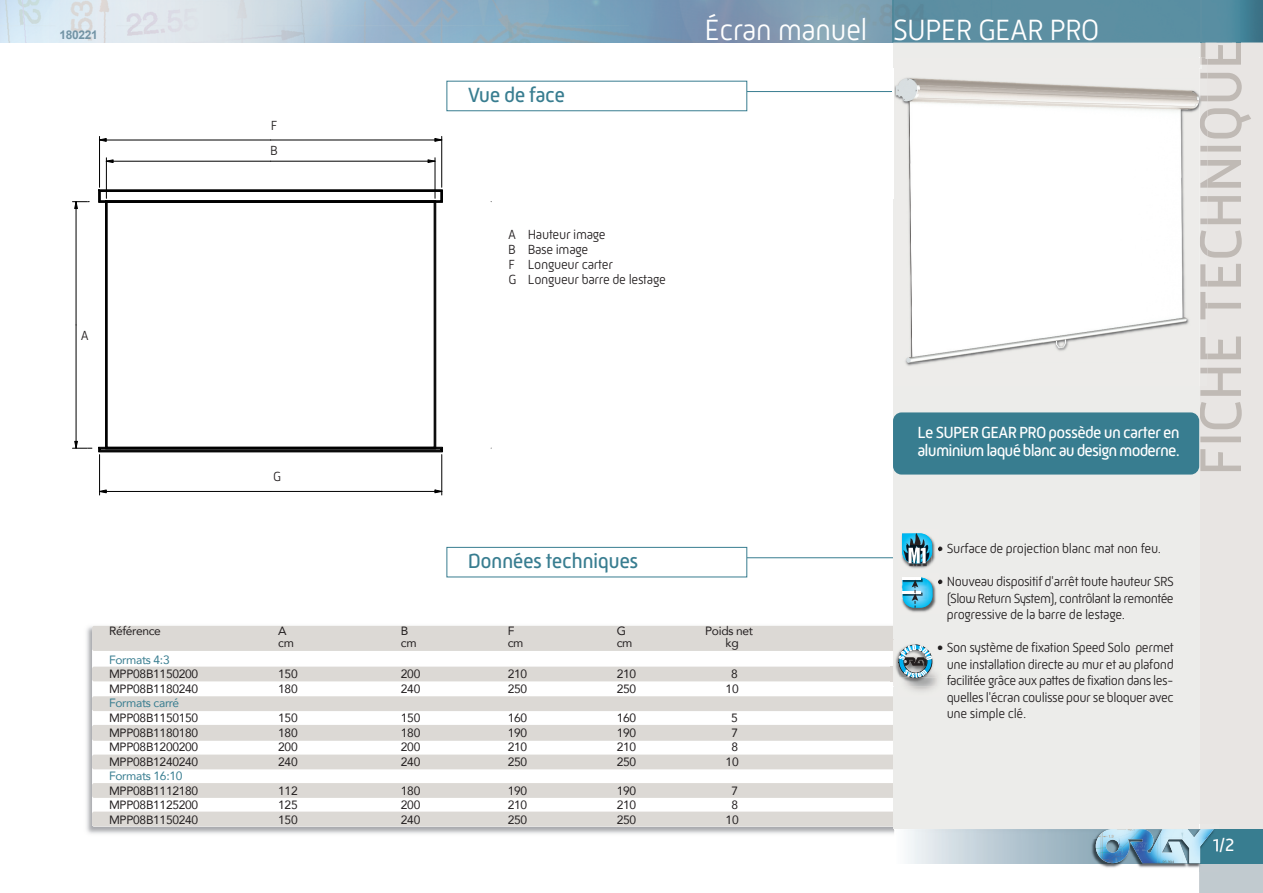
<style>
.page{position:relative;width:1263px;height:893px;background:#fff}
.page>*{position:absolute;margin:0;border:0;box-sizing:border-box;transform-origin:0 0}
.t1{font:300 30px "Mic 32 New";letter-spacing:-.025em;color:#fff}
.t2{font:21px "Mic 32 New";letter-spacing:-.025em;color:#387d90}
.t3{font:18px "Mic 32 New";color:#fff}
.t4{font:16.5px/18px "Mic 32 New";letter-spacing:-.05em;color:#fff}
.t5{font:300 13.5px/16.5px "Mic 32 New";letter-spacing:-.03em;color:#231f20}
.t6{font:12px "Avenir";letter-spacing:-.025em;color:#231f20}
.t7{font:12px "Avenir";letter-spacing:-.025em;color:#387d90}
.t8{font:700 12px "Arial";letter-spacing:-.025em;color:#7394a5}
.s1{font-size:15px}
</style>
<div class="page">
<img style="left:86px;top:625px;width:809px;height:209px">
<div style="left:92px;top:626px;width:1139px;height:201px;background:#fff;border-radius:2px"></div>
<div style="left:92px;top:626px;width:859px;height:25px;background:#dcd9d5;border-radius:2px"></div>
<div style="left:92px;top:667px;width:859px;height:14px;background:#dcd9d5;border-radius:2px"></div>
<div style="left:92px;top:696px;width:859px;height:15px;background:#dcd9d5;border-radius:2px"></div>
<div style="left:92px;top:725px;width:859px;height:15px;background:#dcd9d5;border-radius:2px"></div>
<div style="left:92px;top:726px;width:859px;height:15px;background:#dcd9d5;border-radius:2px"></div>
<div style="left:92px;top:755px;width:859px;height:14px;background:#dcd9d5;border-radius:2px"></div>
<div style="left:92px;top:783px;width:859px;height:15px;background:#dcd9d5;border-radius:2px"></div>
<div style="left:92px;top:812px;width:859px;height:14px;background:#dcd9d5;border-radius:2px"></div>
<hr style="left:565px;top:557px;width:347px;height:1px;background:#387d90">
<div style="left:447px;top:548px;width:299px;height:29px;background:#fff"></div>
<div style="left:446px;top:547px;width:301px;height:30px;border:1px solid #387d90"></div>
<svg style="left:98px;top:189px;width:345px;height:14px"></svg>
<svg style="left:105px;top:200px;width:331px;height:247px"></svg>
<svg style="left:98px;top:447px;width:345px;height:5px;background:#0e0e0e"></svg>
<hr style="left:99px;top:455px;width:1px;height:40px;background:#000">
<hr style="left:441px;top:455px;width:1px;height:40px;background:#000">
<hr style="left:99px;top:491px;width:172px;height:1px;background:#000">
<svg style="left:99px;top:490px;width:7px;height:3px"></svg>
<hr style="left:271px;top:491px;width:171px;height:1px;background:#000">
<svg style="left:435px;top:490px;width:7px;height:3px"></svg>
<hr style="left:99px;top:136px;width:1px;height:51px;background:#000">
<hr style="left:441px;top:136px;width:1px;height:51px;background:#000">
<hr style="left:99px;top:140px;width:172px;height:1px;background:#000">
<svg style="left:100px;top:138px;width:6px;height:4px"></svg>
<hr style="left:271px;top:140px;width:171px;height:1px;background:#000">
<svg style="left:435px;top:138px;width:7px;height:4px"></svg>
<hr style="left:106px;top:158px;width:1px;height:40px;background:#000">
<hr style="left:435px;top:158px;width:1px;height:40px;background:#000">
<hr style="left:106px;top:161px;width:165px;height:1px;background:#000">
<svg style="left:105px;top:160px;width:8px;height:3px"></svg>
<hr style="left:271px;top:161px;width:164px;height:1px;background:#000">
<svg style="left:428px;top:160px;width:8px;height:3px"></svg>
<hr style="left:76px;top:325px;width:1px;height:123px;background:#000">
<svg style="left:72px;top:441px;width:20px;height:8px"></svg>
<hr style="left:76px;top:202px;width:1px;height:123px;background:#000">
<svg style="left:72px;top:201px;width:17px;height:8px"></svg>
<div style="left:238px;top:254px;width:75px;height:15px;background:#fff"></div>
<hr style="left:565px;top:91px;width:347px;height:1px;background:#387d90">
<div style="left:447px;top:82px;width:299px;height:28px;background:#fff"></div>
<div style="left:446px;top:81px;width:301px;height:30px;border:1px solid #387d90"></div>
<div style="left:1199px;top:43px;width:64px;height:850px;background:#e8e5e3"></div>
<hr style="left:1199px;top:68px;width:1px;height:761px;background:#fff">
<div style="left:893px;top:43px;width:306px;height:786px;background:#ececea"></div>
<img style="left:0;top:0;width:1263px;height:43px">
<img style="left:1200px;top:0;width:1px;height:42px">
<hr style="left:892px;top:0;width:1px;height:43px;background:#387d90">
<div style="left:893px;top:412px;width:306px;height:63px;background:#387d90;border-radius:9px"></div>
<img style="left:1088px;top:838px;width:8px;height:26px">
<svg style="left:1096px;top:829px;width:167px;height:64px"></svg>
<img style="left:1096px;top:829px;width:118px;height:34px">
<img style="left:893px;top:68px;width:1px;height:130px">
<svg style="left:1199px;top:42px;width:52px;height:429px"></svg>
<img style="left:1199px;top:78px;width:1px;height:108px">
<img style="left:896px;top:78px;width:303px;height:285px">
<img style="left:901px;top:536px;width:39px;height:29px">
<img style="left:906px;top:563px;width:25px;height:6px">
<svg style="left:902px;top:533px;width:30px;height:30px"></svg>
<svg style="left:891px;top:644px;width:47px;height:42px"></svg>
<img style="left:906px;top:579px;width:34px;height:33px">
<hr style="left:902px;top:577px;width:19px;height:3px;background:#fff">
<svg style="left:901px;top:578px;width:31px;height:30px"></svg>
<p class="t8" style="left:59px;top:28px;width:40px">180221</p>
<p class="t5" style="left:81px;top:328px;width:9px">A</p>
<p class="t5" style="left:270px;top:114px;width:9px;line-height:24.8px">F<br>B</p>
<h2 class="t2" style="left:468px;top:87px;width:99px">Vue de face</h2>
<h1 class="t1" style="left:704px;top:18px;width:397px">Écran manuel SUPER GEAR PRO</h1>
<p class="t5" style="left:508px;top:228px;width:159px;line-height:15px">A Hauteur image<br>B Base image<br>F Longueur carter<br>G Longueur barre de lestage</p>
<p class="t5" style="left:273px;top:469px;width:10px">G</p>
<h2 class="t2" style="left:468px;top:553px;width:172px">Données techniques</h2>
<p class="t6" style="left:109px;top:623px;width:53px">Référence</p>
<p class="t6" style="left:278px;top:623px;width:10px">A</p>
<p class="t6" style="left:401px;top:623px;width:9px">B</p>
<p class="t6" style="left:508px;top:623px;width:8px">F</p>
<p class="t6" style="left:617px;top:623px;width:11px">G</p>
<p class="t6" style="left:705px;top:623px;width:49px">Poids net</p>
<p class="t6" style="left:278px;top:635px;width:17px">cm</p>
<p class="t6" style="left:401px;top:635px;width:17px">cm</p>
<p class="t6" style="left:508px;top:635px;width:17px">cm</p>
<p class="t6" style="left:617px;top:635px;width:17px">cm</p>
<p class="t6" style="left:726px;top:635px;width:15px">kg</p>
<p class="t7" style="left:109px;top:652px;width:62px">Formats 4:3</p>
<p class="t6" style="left:109px;top:666px;width:91px">MPP08B1150200</p>
<p class="t6" style="left:278px;top:666px;width:21px">150</p>
<p class="t6" style="left:401px;top:666px;width:21px">200</p>
<p class="t6" style="left:508px;top:666px;width:21px">210</p>
<p class="t6" style="left:617px;top:666px;width:21px">210</p>
<p class="t6" style="left:731px;top:666px;width:8px">8</p>
<p class="t6" style="left:109px;top:681px;width:91px">MPP08B1180240</p>
<p class="t6" style="left:278px;top:681px;width:21px">180</p>
<p class="t6" style="left:401px;top:681px;width:21px">240</p>
<p class="t6" style="left:508px;top:681px;width:21px">250</p>
<p class="t6" style="left:617px;top:681px;width:21px">250</p>
<p class="t6" style="left:726px;top:681px;width:15px">10</p>
<p class="t7" style="left:109px;top:695px;width:72px">Formats carré</p>
<p class="t6" style="left:109px;top:710px;width:91px">MPP08B1150150</p>
<p class="t6" style="left:278px;top:710px;width:21px">150</p>
<p class="t6" style="left:401px;top:710px;width:21px">150</p>
<p class="t6" style="left:508px;top:710px;width:21px">160</p>
<p class="t6" style="left:617px;top:710px;width:21px">160</p>
<p class="t6" style="left:731px;top:710px;width:8px">5</p>
<p class="t6" style="left:109px;top:724px;width:91px">MPP08B1180180</p>
<p class="t6" style="left:278px;top:724px;width:21px">180</p>
<p class="t6" style="left:401px;top:724px;width:21px">180</p>
<p class="t6" style="left:508px;top:724px;width:21px">190</p>
<p class="t6" style="left:617px;top:724px;width:21px">190</p>
<p class="t6" style="left:731px;top:724px;width:8px">7</p>
<p class="t6" style="left:109px;top:739px;width:91px">MPP08B1200200</p>
<p class="t6" style="left:278px;top:739px;width:21px">200</p>
<p class="t6" style="left:401px;top:739px;width:21px">200</p>
<p class="t6" style="left:508px;top:739px;width:21px">210</p>
<p class="t6" style="left:617px;top:739px;width:21px">210</p>
<p class="t6" style="left:731px;top:739px;width:8px">8</p>
<p class="t6" style="left:109px;top:754px;width:91px">MPP08B1240240</p>
<p class="t6" style="left:278px;top:754px;width:21px">240</p>
<p class="t6" style="left:401px;top:754px;width:21px">240</p>
<p class="t6" style="left:508px;top:754px;width:21px">250</p>
<p class="t6" style="left:617px;top:754px;width:21px">250</p>
<p class="t6" style="left:726px;top:754px;width:15px">10</p>
<p class="t7" style="left:109px;top:768px;width:75px">Formats 16:10</p>
<p class="t6" style="left:109px;top:783px;width:91px">MPP08B1112180</p>
<p class="t6" style="left:278px;top:783px;width:21px">112</p>
<p class="t6" style="left:401px;top:783px;width:21px">180</p>
<p class="t6" style="left:508px;top:783px;width:21px">190</p>
<p class="t6" style="left:617px;top:783px;width:21px">190</p>
<p class="t6" style="left:731px;top:783px;width:8px">7</p>
<p class="t6" style="left:109px;top:797px;width:91px">MPP08B1125200</p>
<p class="t6" style="left:278px;top:797px;width:21px">125</p>
<p class="t6" style="left:401px;top:797px;width:21px">200</p>
<p class="t6" style="left:508px;top:797px;width:21px">210</p>
<p class="t6" style="left:617px;top:797px;width:21px">210</p>
<p class="t6" style="left:731px;top:797px;width:8px">8</p>
<p class="t6" style="left:109px;top:812px;width:91px">MPP08B1150240</p>
<p class="t6" style="left:278px;top:812px;width:21px">150</p>
<p class="t6" style="left:401px;top:812px;width:21px">240</p>
<p class="t6" style="left:508px;top:812px;width:21px">250</p>
<p class="t6" style="left:617px;top:812px;width:21px">250</p>
<p class="t6" style="left:726px;top:812px;width:15px">10</p>
<p class="t4" style="left:917px;top:425px;width:264px">Le SUPER GEAR PRO possède un carter en aluminium laqué blanc au design moderne.</p>
<p class="t5" style="left:936px;top:541px;width:226px"><span class="s1">•</span> Surface de projection blanc mat non feu.</p>
<p class="t5" style="left:947px;top:574px;width:229px;text-align:justify;text-indent:-10px"><span class="s1">•</span> Nouveau dispositif d'arrêt toute hauteur SRS (Slow Return System), contrôlant la remontée progressive de la barre de lestage.</p>
<p class="t5" style="left:947px;top:640px;width:229px;text-align:justify;text-indent:-10px"><span class="s1">•</span> Son système de fixation Speed Solo permet une installation directe au mur et au plafond facilitée grâce aux pattes de fixation dans les&shy;quelles l'écran coulisse pour se bloquer avec une simple clé.</p>
<h3 class="t3" style="left:1212px;top:838px;width:24px">1/2</h3>
</div>
